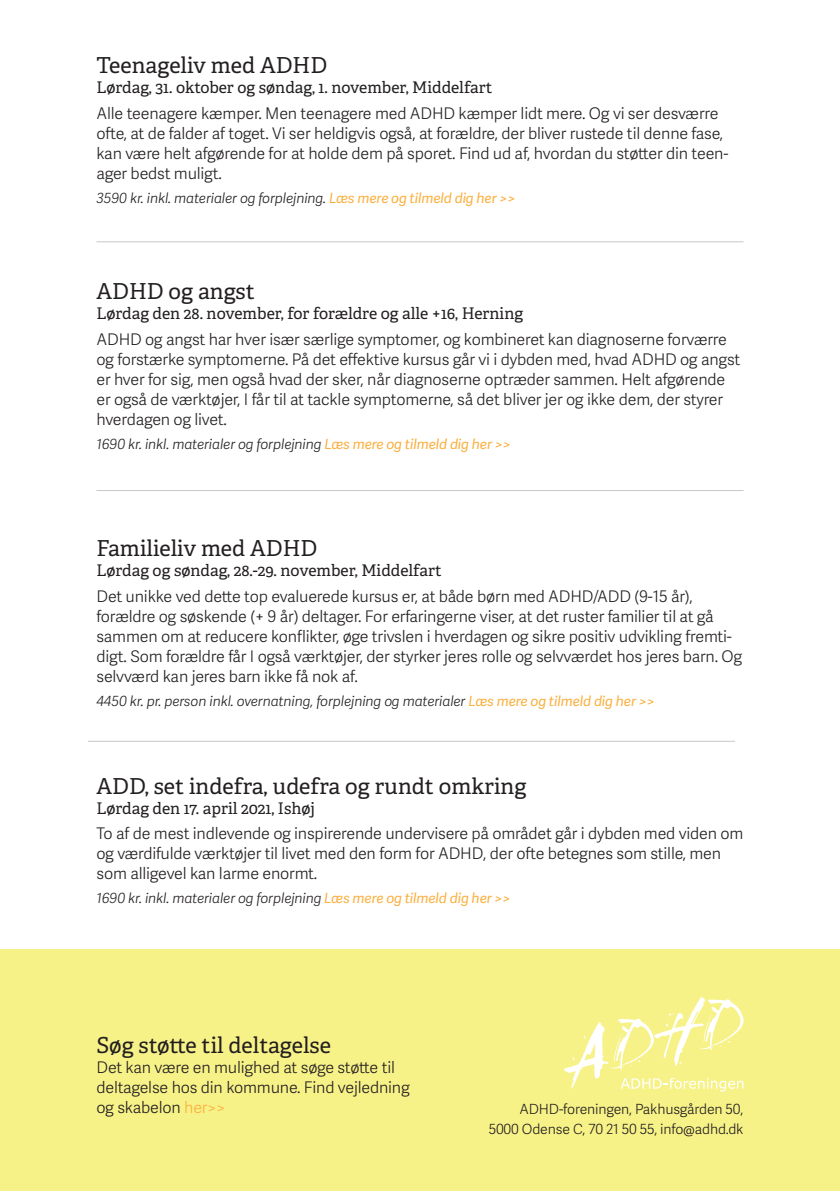
<style>
.page{position:relative;width:840px;height:1191px;background:#fff}
.page>*{position:absolute;margin:0;border:0;box-sizing:border-box;transform-origin:0 0}
.t1{font:22px "Adelle PE";color:#231f20}
.t2{font:300 16px/20px "Adelle Sans";letter-spacing:-.01em;color:#231f20}
.t3{font:16px "Adelle PE";color:#231f20}
.t4{font:italic 300 14px "Adelle Sans";letter-spacing:-.01em;color:#231f20}
.t5{font:300 14px "Adelle Sans";letter-spacing:-.01em;color:#231f20}
.s1{font-weight:400;color:#fbb03f}
.s2{color:#fbb03f}
</style>
<div class="page">
<hr style="left:96px;top:490px;width:647px;height:1px;background:#c7c8ca">
<hr style="left:96px;top:241px;width:647px;height:1px;background:#c7c8ca">
<div style="left:0;top:950px;width:839px;height:241px;background:#f7f288"></div>
<svg style="left:564px;top:997px;width:179px;height:94px"></svg>
<hr style="left:88px;top:741px;width:646px;height:1px;background:#c7c8ca">
<p class="t1" style="left:96px;top:49px;width:232px">Teenageliv med ADHD</p>
<p class="t3" style="left:96px;top:76px;width:397px">Lørdag, 31. oktober og søndag, 1. november, Middelfart</p>
<p class="t2" style="left:96px;top:103px;width:633px">Alle teenagere kæmper. Men teenagere med ADHD kæmper lidt mere. Og vi ser desværre ofte, at de falder af toget. Vi ser heldigvis også, at forældre, der bliver rustede til denne fase, kan være helt afgørende for at holde dem på sporet. Find ud af, hvordan du støtter din teen&shy;ager bedst muligt.</p>
<p class="t4" style="left:96px;top:188px;width:420px">3590 kr. inkl. materialer og forplejning. <span class="s1">Læs mere og tilmeld dig her &gt;&gt;</span></p>
<p class="t1" style="left:96px;top:275px;width:160px">ADHD og angst</p>
<p class="t3" style="left:96px;top:302px;width:428px">Lørdag den 28. november, for forældre og alle +16, Herning</p>
<p class="t2" style="left:96px;top:329px;width:645px">ADHD og angst har hver især særlige symptomer, og kombineret kan diagnoserne forværre og forstærke symptomerne. På det effektive kursus går vi i dybden med, hvad ADHD og angst er hver for sig, men også hvad der sker, når diagnoserne optræder sammen. Helt afgørende er også de værktøjer, I får til at tackle symptomerne, så det bliver jer og ikke dem, der styrer hverdagen og livet.</p>
<p class="t4" style="left:96px;top:433px;width:415px">1690 kr. inkl. materialer og forplejning <span class="s1">Læs mere og tilmeld dig her &gt;&gt;</span></p>
<p class="t1" style="left:96px;top:532px;width:222px">Familieliv med ADHD</p>
<p class="t3" style="left:96px;top:559px;width:346px">Lørdag og søndag, 28.-29. november, Middelfart</p>
<p class="t2" style="left:96px;top:585px;width:647px">Det unikke ved dette top evaluerede kursus er, at både børn med ADHD/ADD (9-15 år), forældre og søskende (+ 9 år) deltager. For erfaringerne viser, at det ruster familier til at gå sammen om at reducere konflikter, øge trivslen i hverdagen og sikre positiv udvikling fremti&shy;digt. Som forældre får I også værktøjer, der styrker jeres rolle og selvværdet hos jeres barn. Og selvværd kan jeres barn ikke få nok af.</p>
<p class="t4" style="left:96px;top:690px;width:559px">4450 kr. pr. person inkl. overnatning, forplejning og materialer <span class="s1">Læs mere og tilmeld dig her &gt;&gt;</span></p>
<p class="t1" style="left:96px;top:769px;width:431px">ADD, set indefra, udefra og rundt omkring</p>
<p class="t3" style="left:96px;top:796px;width:220px">Lørdag den 17. april 2021, Ishøj</p>
<p class="t2" style="left:96px;top:823px;width:648px">To af de mest indlevende og inspirerende undervisere på området går i dybden med viden om og værdifulde værktøjer til livet med den form for ADHD, der ofte betegnes som stille, men som alligevel kan larme enormt.</p>
<p class="t4" style="left:96px;top:888px;width:415px">1690 kr. inkl. materialer og forplejning <span class="s1">Læs mere og tilmeld dig her &gt;&gt;</span></p>
<p class="t1" style="left:96px;top:1029px;width:236px">Søg støtte til deltagelse</p>
<p class="t2" style="left:96px;top:1057px;width:315px">Det kan være en mulighed at søge støtte til deltagelse hos din kommune. Find vejledning og skabelon <span class="s2">her&gt;&gt;</span></p>
<p class="t5" style="left:519px;top:1099px;width:225px">ADHD-foreningen, Pakhusgården 50,</p>
<p class="t5" style="left:488px;top:1119px;width:256px">5000 Odense C, 70 21 50 55, info@adhd.dk</p>
</div>
